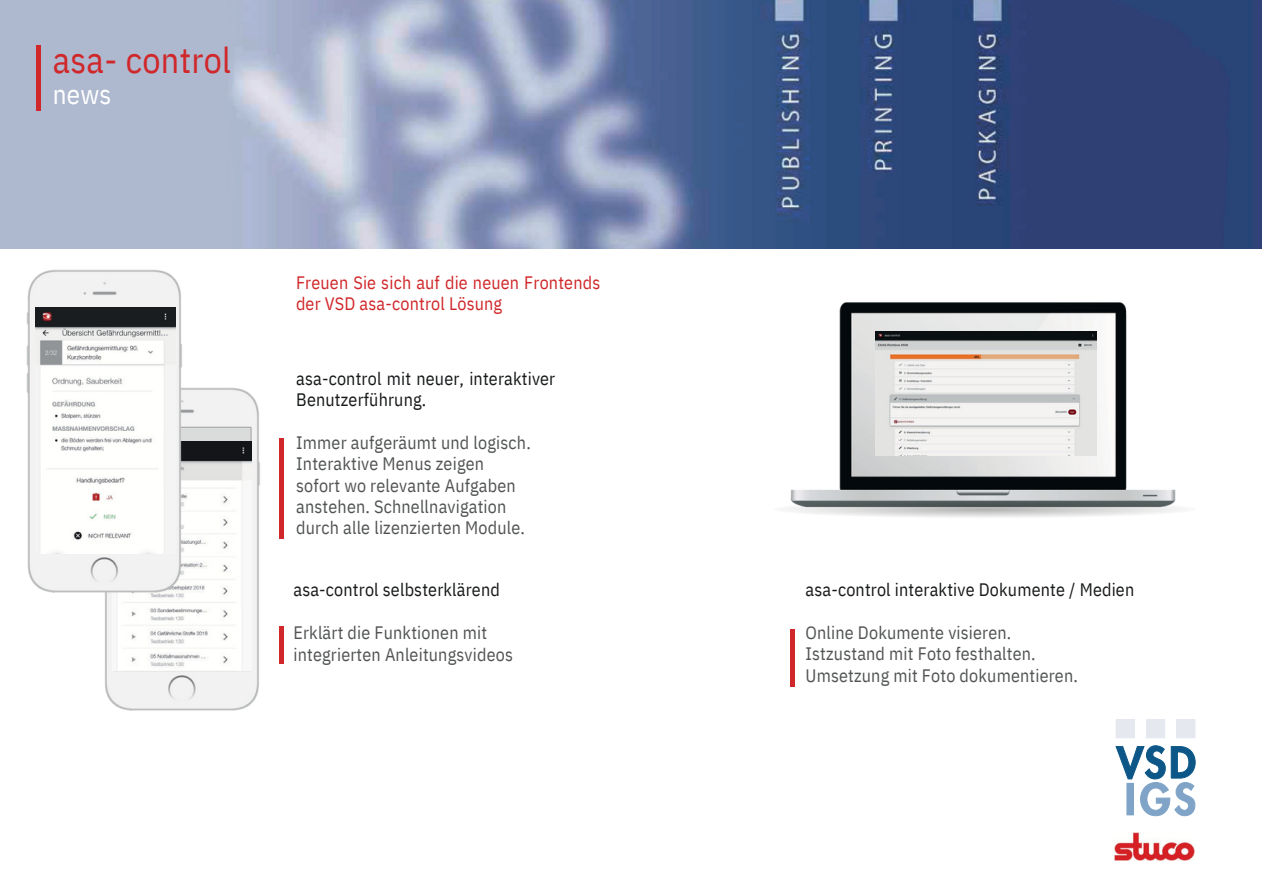
<style>
.page{position:relative;width:1263px;height:894px;background:#fff}
.page>*{position:absolute;margin:0;border:0;box-sizing:border-box;transform-origin:0 0}
.t1{font:36px "IBM Plex Sans Cond";letter-spacing:.01em;color:#d0272a}
.t2{font:27px "IBM Plex Sans Cond";color:#fff}
.t3{font:18px/21.3px "IBM Plex Sans Cond";letter-spacing:.01em;color:#525454}
.t4{font:18px/21.3px "IBM Plex Sans Cond";letter-spacing:.01em;color:#17191a}
.t5{font:18px/21.3px "IBM Plex Sans Cond";letter-spacing:.01em;color:#d0272a}
</style>
<div class="page">
<img style="left:105px;top:387px;width:155px;height:324px">
<img style="left:113px;top:441px;width:139px;height:229px">
<img style="left:0;top:0;width:1261px;height:249px">
<div style="left:36px;top:45px;width:5px;height:66px;background:#d0272a"></div>
<img style="left:26px;top:269px;width:165px;height:329px">
<img style="left:35px;top:307px;width:141px;height:246px">
<hr style="left:279px;top:438px;width:4px;height:100px;background:#d0272a">
<hr style="left:279px;top:626px;width:4px;height:37px;background:#d0272a">
<img style="left:788px;top:302px;width:393px;height:215px">
<div style="left:790px;top:629px;width:5px;height:57px;background:#d0272a"></div>
<img style="left:1115px;top:832px;width:79px;height:27px">
<svg style="left:1115px;top:745px;width:80px;height:70px"></svg>
<div style="left:1116px;top:719px;width:18px;height:18px;background:#e5e9ef"></div>
<div style="left:1146px;top:719px;width:19px;height:18px;background:#e5e9ef"></div>
<div style="left:1177px;top:719px;width:18px;height:18px;background:#e5e9ef"></div>
<img style="left:875px;top:331px;width:221px;height:124px">
<h1 class="t1" style="left:53px;top:36px;width:180px">asa- control</h1>
<h2 class="t2" style="left:53px;top:77px;width:60px">news</h2>
<p class="t5" style="left:296px;top:271px;width:306px">Freuen Sie sich auf die neuen Frontends der VSD asa-control Lösung</p>
<p class="t4" style="left:296px;top:367px;width:261px">asa-control mit neuer, interaktiver<br>Benutzerführung.</p>
<p class="t3" style="left:296px;top:431px;width:236px">Immer aufgeräumt und logisch.<br>Interaktive Menus zeigen sofort wo relevante Aufgaben anstehen. Schnellnavigation durch alle lizenzierten Module.</p>
<p class="t4" style="left:293px;top:578px;width:208px">asa-control selbsterklärend</p>
<p class="t3" style="left:293px;top:621px;width:221px">Erklärt die Funktionen mit integrierten Anleitungsvideos</p>
<p class="t4" style="left:805px;top:578px;width:330px">asa-control interaktive Dokumente / Medien</p>
<p class="t3" style="left:805px;top:621px;width:274px">Online Dokumente visieren.<br>Istzustand mit Foto festhalten.<br>Umsetzung mit Foto dokumentieren.</p>
</div>
